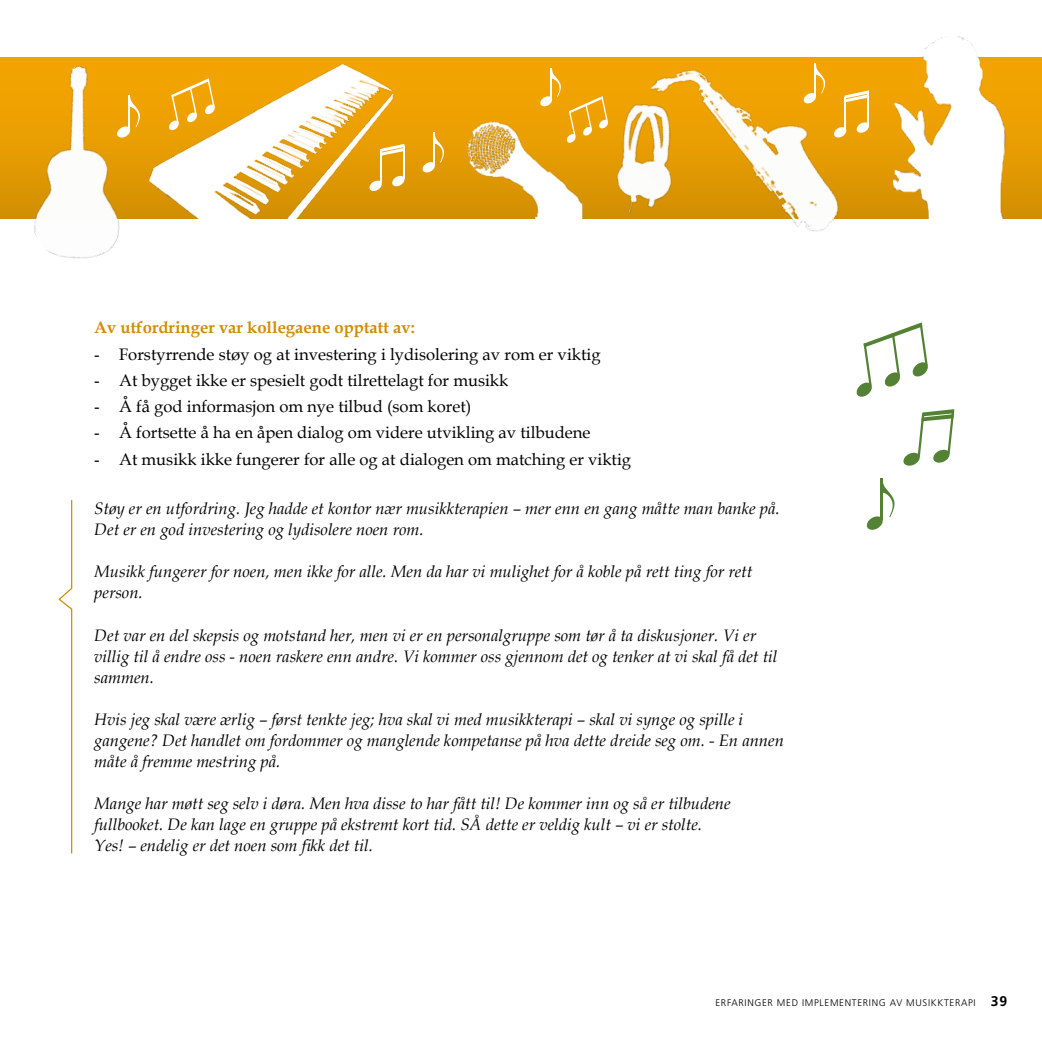
<style>
.page{position:relative;width:1042px;height:1042px;background:#fff}
.page>*{position:absolute;margin:0;border:0;box-sizing:border-box;transform-origin:0 0}
.t1{font:italic 16.62px/21px "Book Antiqua";color:#000}
.t2{font:16.62px "Book Antiqua";color:#000}
.t3{font:700 16.62px "Book Antiqua";color:#cf8d02}
.t4{font:300 9.62px "Frutiger LT";letter-spacing:.07em;color:#000}
.s1{font-family:"Times New Roman"}
.s2{font-weight:700;font-size:14px}
</style>
<div class="page">
<div style="left:0;top:57px;width:1042px;height:161px;background:linear-gradient(to bottom,#f8a701,#d69304)"></div>
<svg style="left:539px;top:68px;width:70px;height:49px;background:#f1aa17"></svg>
<svg style="left:404px;top:175px;width:1px;height:12px"></svg>
<svg style="left:422px;top:133px;width:22px;height:40px"></svg>
<img style="left:459px;top:117px;width:129px;height:102px">
<img style="left:588px;top:89px;width:34px;height:130px">
<img style="left:186px;top:65px;width:218px;height:153px">
<img style="left:622px;top:57px;width:249px;height:175px">
<img style="left:894px;top:36px;width:121px;height:182px">
<img style="left:0;top:60px;width:186px;height:199px">
<svg style="left:58px;top:499px;width:15px;height:355px"></svg>
<svg style="left:856px;top:322px;width:72px;height:75px"></svg>
<svg style="left:903px;top:409px;width:51px;height:57px"></svg>
<hr style="left:880px;top:478px;width:3px;height:42px;background:#548235">
<svg style="left:866px;top:483px;width:28px;height:47px"></svg>
<p class="t3" style="left:94px;top:316px;width:322px">Av utfordringer var kollegaene opptatt av:</p>
<p class="t2" style="left:94px;top:342px;width:508px"><span class="s1">-</span> Forstyrrende støy og at investering i lydisolering av rom er viktig</p>
<p class="t2" style="left:94px;top:369px;width:416px"><span class="s1">-</span> At bygget ikke er spesielt godt tilrettelagt for musikk</p>
<p class="t2" style="left:94px;top:395px;width:378px"><span class="s1">-</span> Å få god informasjon om nye tilbud (som koret)</p>
<p class="t2" style="left:94px;top:421px;width:498px"><span class="s1">-</span> Å fortsette å ha en åpen dialog om videre utvikling av tilbudene</p>
<p class="t2" style="left:94px;top:447px;width:538px"><span class="s1">-</span> At musikk ikke fungerer for alle og at dialogen om matching er viktig</p>
<p class="t1" style="left:94px;top:498px;width:687px">Støy er en utfordring. Jeg hadde et kontor nær musikkterapien – mer enn en gang måtte man banke på.<br>Det er en god investering og lydisolere noen rom.</p>
<p class="t1" style="left:94px;top:561px;width:659px">Musikk fungerer for noen, men ikke for alle. Men da har vi mulighet for å koble på rett ting for rett person.</p>
<p class="t1" style="left:94px;top:624px;width:685px">Det var en del skepsis og motstand her, men vi er en personalgruppe som tør å ta diskusjoner. Vi er villig til å endre oss - noen raskere enn andre. Vi kommer oss gjennom det og tenker at vi skal få det til sammen.</p>
<p class="t1" style="left:94px;top:708px;width:691px">Hvis jeg skal være ærlig – først tenkte jeg; hva skal vi med musikkterapi – skal vi synge og spille i gangene? Det handlet om fordommer og manglende kompetanse på hva dette dreide seg om. - En annen måte å fremme mestring på.</p>
<p class="t1" style="left:94px;top:792px;width:638px">Mange har møtt seg selv i døra. Men hva disse to har fått til! De kommer inn og så er tilbudene fullbooket. De kan lage en gruppe på ekstremt kort tid. SÅ dette er veldig kult – vi er stolte.<br>Yes! – endelig er det noen som fikk det til.</p>
<p class="t4" style="left:715px;top:997px;width:293px">ERFARINGER MED IMPLEMENTERING AV MUSIKKTERAPI <span class="s2">39</span></p>
</div>
